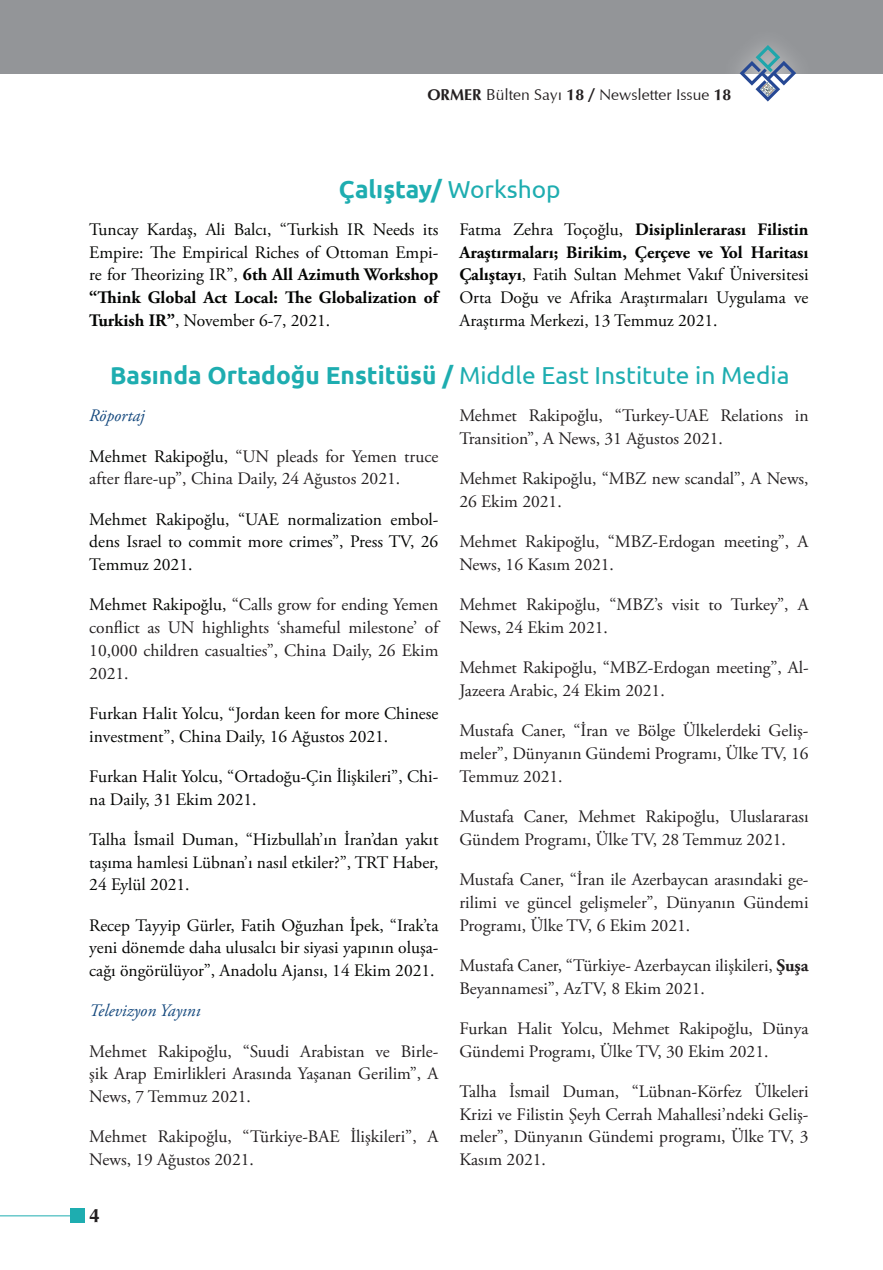
<style>
.page{position:relative;width:883px;height:1270px;background:#fff}
.page>*{position:absolute;margin:0;border:0;box-sizing:border-box;transform-origin:0 0}
.t1{font:24.5px "Ubuntu";color:#1eadb0}
.t2{font:700 24.5px "Ubuntu";color:#1eadb0}
.t3{font:700 19.25px "TR Oregon";color:#231f20}
.t4{font:17.5px/22.8px "Adobe Garamond Pro";color:#231f20}
.t5{font:17.5px/22.8px "Adobe Garamond Pro";color:#040503;text-align:justify}
.t6{font:italic 17.5px "Adobe Garamond Pro";color:#15497e}
.t7{font:15.75px "TR Oregon";color:#231f20}
.s1{font-weight:700}
.s2{font-weight:400}
.s3{color:#040503}
</style>
<div class="page">
<div style="left:0;top:0;width:883px;height:73px;background:#939598"></div>
<hr style="left:0;top:1215px;width:85px;height:1px;background:#1eadb0">
<div style="left:71px;top:1209px;width:14px;height:14px;background:#1eadb0"></div>
<div style="left:720px;top:26px;width:96px;height:95px;background:#fff;opacity:.75"></div>
<svg style="left:740px;top:45px;width:56px;height:57px"></svg>
<p class="t7" style="left:427px;top:85px;width:305px"><span class="s1">ORMER</span> Bülten Sayı <span class="s1">18 /</span> Newsletter Issue <span class="s1">18</span></p>
<h1 class="t2" style="left:339px;top:174px;width:223px">Çalıştay/ <span class="s2">Workshop</span></h1>
<p class="t5" style="left:89px;top:219px;width:351px">Tuncay Kardaş, Ali Balcı, “Turkish IR Needs its Empire: The Empirical Riches of Ottoman Empi&shy;re for Theorizing IR”, <span class="s1">6th All Azimuth Workshop “Think Global Act Local: The Globalization of Turkish IR”</span>, November 6-7, 2021.</p>
<p class="t5" style="left:459px;top:219px;width:351px">Fatma Zehra Toçoğlu, <span class="s1">Disiplinlerarası Filistin Araştırmaları; Birikim, Çerçeve ve Yol Haritası Çalıştayı</span>, Fatih Sultan Mehmet Vakıf Üniversitesi Orta Doğu ve Afrika Araştırmaları Uygulama ve Araştırma Merkezi, 13 Temmuz 2021.</p>
<h1 class="t1" style="left:110px;top:361px;width:681px"><span class="s1">Basında Ortadoğu Enstitüsü /</span> Middle East Institute in Media</h1>
<p class="t6" style="left:89px;top:405px;width:57px">Röportaj</p>
<p class="t4" style="left:89px;top:445px;width:351px"><span class="s3">Mehmet Rakipoğlu,</span> “UN pleads for Yemen truce after flare-up”, China Daily, 24 Ağustos 2021.</p>
<p class="t5" style="left:89px;top:508px;width:351px">Mehmet Rakipoğlu, “UAE normalization embol&shy;dens Israel to commit more crimes”, Press TV, 26<br>Temmuz 2021.</p>
<p class="t4" style="left:89px;top:594px;width:351px;text-align:justify"><span class="s3">Mehmet Rakipoğlu,</span> “Calls grow for ending Yemen conflict as UN highlights ‘shameful milestone’ of 10,000 children casualties”, China Daily, 26 Ekim 2021.</p>
<p class="t5" style="left:89px;top:703px;width:351px">Furkan Halit Yolcu, “Jordan keen for more Chinese investment”, China Daily, 16 Ağustos 2021.</p>
<p class="t5" style="left:89px;top:766px;width:351px">Furkan Halit Yolcu, “Ortadoğu-Çin İlişkileri”, Chi&shy;na Daily, 31 Ekim 2021.</p>
<p class="t5" style="left:89px;top:829px;width:351px">Talha İsmail Duman, “Hizbullah’ın İran’dan yakıt taşıma hamlesi Lübnan’ı nasıl etkiler?”, TRT Haber, 24 Eylül 2021.</p>
<p class="t5" style="left:89px;top:914px;width:351px">Recep Tayyip Gürler, Fatih Oğuzhan İpek, “Irak’ta yeni dönemde daha ulusalcı bir siyasi yapının oluşa&shy;cağı öngörülüyor”, Anadolu Ajansı, 14 Ekim 2021.</p>
<p class="t6" style="left:89px;top:1000px;width:113px">Televizyon Yayını</p>
<p class="t4" style="left:89px;top:1040px;width:351px;text-align:justify">Mehmet Rakipoğlu, “Suudi Arabistan ve Birle&shy;şik Arap Emirlikleri Arasında Yaşanan Gerilim”, A News, 7 Temmuz 2021.</p>
<p class="t4" style="left:89px;top:1126px;width:351px">Mehmet Rakipoğlu, “Türkiye-BAE İlişkileri”, A<br>News, 19 Ağustos 2021.</p>
<p class="t3" style="left:89px;top:1204px;width:12px">4</p>
<p class="t4" style="left:459px;top:405px;width:351px">Mehmet Rakipoğlu, “Turkey-UAE Relations in<br>Transition”, A News, 31 Ağustos 2021.</p>
<p class="t4" style="left:459px;top:468px;width:351px">Mehmet Rakipoğlu, “MBZ new scandal”, A News,<br>26 Ekim 2021.</p>
<p class="t4" style="left:459px;top:531px;width:351px">Mehmet Rakipoğlu, “MBZ-Erdogan meeting”, A<br>News, 16 Kasım 2021.</p>
<p class="t4" style="left:459px;top:594px;width:351px">Mehmet Rakipoğlu, “MBZ’s visit to Turkey”, A<br>News, 24 Ekim 2021.</p>
<p class="t4" style="left:459px;top:657px;width:351px">Mehmet Rakipoğlu, “MBZ-Erdogan meeting”, Al-<br>Jazeera Arabic, 24 Ekim 2021.</p>
<p class="t4" style="left:459px;top:720px;width:351px;text-align:justify">Mustafa Caner, “İran ve Bölge Ülkelerdeki Geliş&shy;meler”, Dünyanın Gündemi Programı, Ülke TV, 16<br>Temmuz 2021.</p>
<p class="t4" style="left:459px;top:806px;width:351px">Mustafa Caner, Mehmet Rakipoğlu, Uluslararası<br>Gündem Programı, Ülke TV, 28 Temmuz 2021.</p>
<p class="t4" style="left:459px;top:869px;width:351px;text-align:justify">Mustafa Caner, “İran ile Azerbaycan arasındaki ge&shy;rilimi ve güncel gelişmeler”, Dünyanın Gündemi Programı, Ülke TV, 6 Ekim 2021.</p>
<p class="t4" style="left:459px;top:955px;width:351px">Mustafa Caner, “Türkiye- Azerbaycan ilişkileri, <span class="s1">Şuşa<br></span>Beyannamesi”, AzTV, 8 Ekim 2021.</p>
<p class="t4" style="left:459px;top:1018px;width:351px">Furkan Halit Yolcu, Mehmet Rakipoğlu, Dünya<br>Gündemi Programı, Ülke TV, 30 Ekim 2021.</p>
<p class="t4" style="left:459px;top:1081px;width:351px;text-align:justify">Talha İsmail Duman, “Lübnan-Körfez Ülkeleri Krizi ve Filistin Şeyh Cerrah Mahallesi’ndeki Geliş&shy;meler”, Dünyanın Gündemi programı, Ülke TV, 3<br>Kasım 2021.</p>
</div>
